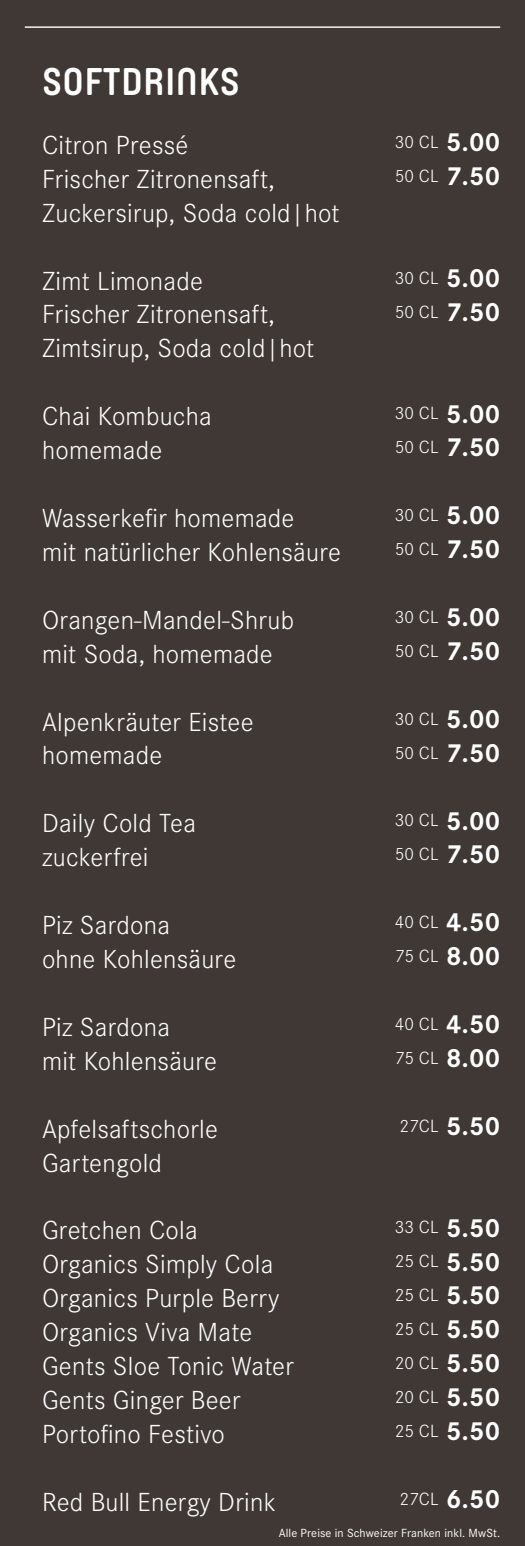
<style>
.page{position:relative;width:525px;height:1546px;background:#fff}
.page>*{position:absolute;margin:0;border:0;box-sizing:border-box;transform-origin:0 0}
.t1{font:700 38.5px "Yummo";letter-spacing:.01em;color:#fff}
.t2{font:300 27.12px/33.9px "Corporate S";letter-spacing:.01em;color:#fff}
.t3{font:700 27.12px/33.9px "Corporate S";letter-spacing:.01em;color:#fff}
.t4{font:300 18.38px/33.9px "Corporate S";letter-spacing:.01em;color:#fff}
.t5{font:12.25px "Corporate S";letter-spacing:.01em;color:#fff}
</style>
<div class="page">
<div style="left:0;top:0;width:525px;height:1545px;background:#403835"></div>
<hr style="left:25px;top:26px;width:475px;height:2px;background:#fff">
<h1 class="t1" style="left:42px;top:47px;width:199px">SOFTDRINKS</h1>
<p class="t2" style="left:42px;top:127px;width:299px">Citron Pressé<br>Frischer Zitronensaft,<br>Zuckersirup, Soda cold|hot</p>
<p class="t2" style="left:42px;top:263px;width:274px">Zimt Limonade<br>Frischer Zitronensaft,<br>Zimtsirup, Soda cold|hot</p>
<p class="t2" style="left:42px;top:398px;width:171px">Chai Kombucha homemade</p>
<p class="t2" style="left:42px;top:500px;width:301px">Wasserkefir homemade<br>mit natürlicher Kohlensäure</p>
<p class="t2" style="left:42px;top:602px;width:254px">Orangen-Mandel-Shrub mit Soda, homemade</p>
<p class="t2" style="left:42px;top:703px;width:213px">Alpenkräuter Eistee homemade</p>
<p class="t2" style="left:42px;top:805px;width:155px">Daily Cold Tea zuckerfrei</p>
<p class="t2" style="left:42px;top:907px;width:196px">Piz Sardona<br>ohne Kohlensäure</p>
<p class="t2" style="left:42px;top:1008px;width:177px">Piz Sardona<br>mit Kohlensäure</p>
<p class="t2" style="left:42px;top:1110px;width:178px">Apfelsaftschorle<br>Gartengold</p>
<p class="t2" style="left:42px;top:1212px;width:253px">Gretchen Cola<br>Organics Simply Cola<br>Organics Purple Berry<br>Organics Viva Mate<br>Gents Sloe Tonic Water<br>Gents Ginger Beer<br>Portofino Festivo</p>
<p class="t2" style="left:42px;top:1483px;width:236px">Red Bull Energy Drink</p>
<p class="t4" style="left:395px;top:124px;width:45px">30 CL<br>50 CL</p>
<p class="t3" style="left:446px;top:124px;width:56px">5.00<br>7.50</p>
<p class="t4" style="left:395px;top:260px;width:45px">30 CL<br>50 CL</p>
<p class="t3" style="left:446px;top:260px;width:56px">5.00<br>7.50</p>
<p class="t4" style="left:395px;top:395px;width:45px">30 CL<br>50 CL</p>
<p class="t3" style="left:446px;top:395px;width:56px">5.00<br>7.50</p>
<p class="t4" style="left:395px;top:497px;width:45px">30 CL<br>50 CL</p>
<p class="t3" style="left:446px;top:497px;width:56px">5.00<br>7.50</p>
<p class="t4" style="left:395px;top:599px;width:45px">30 CL<br>50 CL</p>
<p class="t3" style="left:446px;top:599px;width:56px">5.00<br>7.50</p>
<p class="t4" style="left:395px;top:701px;width:45px">30 CL<br>50 CL</p>
<p class="t3" style="left:446px;top:701px;width:56px">5.00<br>7.50</p>
<p class="t4" style="left:395px;top:802px;width:45px">30 CL<br>50 CL</p>
<p class="t3" style="left:446px;top:802px;width:56px">5.00<br>7.50</p>
<p class="t4" style="left:395px;top:904px;width:45px">40 CL<br>75 CL</p>
<p class="t3" style="left:446px;top:904px;width:56px">4.50<br>8.00</p>
<p class="t4" style="left:395px;top:1006px;width:45px">40 CL<br>75 CL</p>
<p class="t3" style="left:446px;top:1006px;width:56px">4.50<br>8.00</p>
<p class="t4" style="left:399px;top:1107px;width:41px">27CL</p>
<p class="t3" style="left:446px;top:1107px;width:56px">5.50</p>
<p class="t4" style="left:395px;top:1209px;width:45px;text-align:justify">33 CL 25 CL 25 CL 25 CL 20 CL 20 CL 25 CL</p>
<p class="t3" style="left:446px;top:1209px;width:56px;text-align:justify">5.50<br>5.50<br>5.50<br>5.50<br>5.50<br>5.50<br>5.50</p>
<p class="t4" style="left:399px;top:1480px;width:41px">27CL</p>
<p class="t3" style="left:446px;top:1480px;width:56px">6.50</p>
<p class="t5" style="left:279px;top:1525px;width:223px">Alle Preise in Schweizer Franken inkl. MwSt.</p>
</div>
